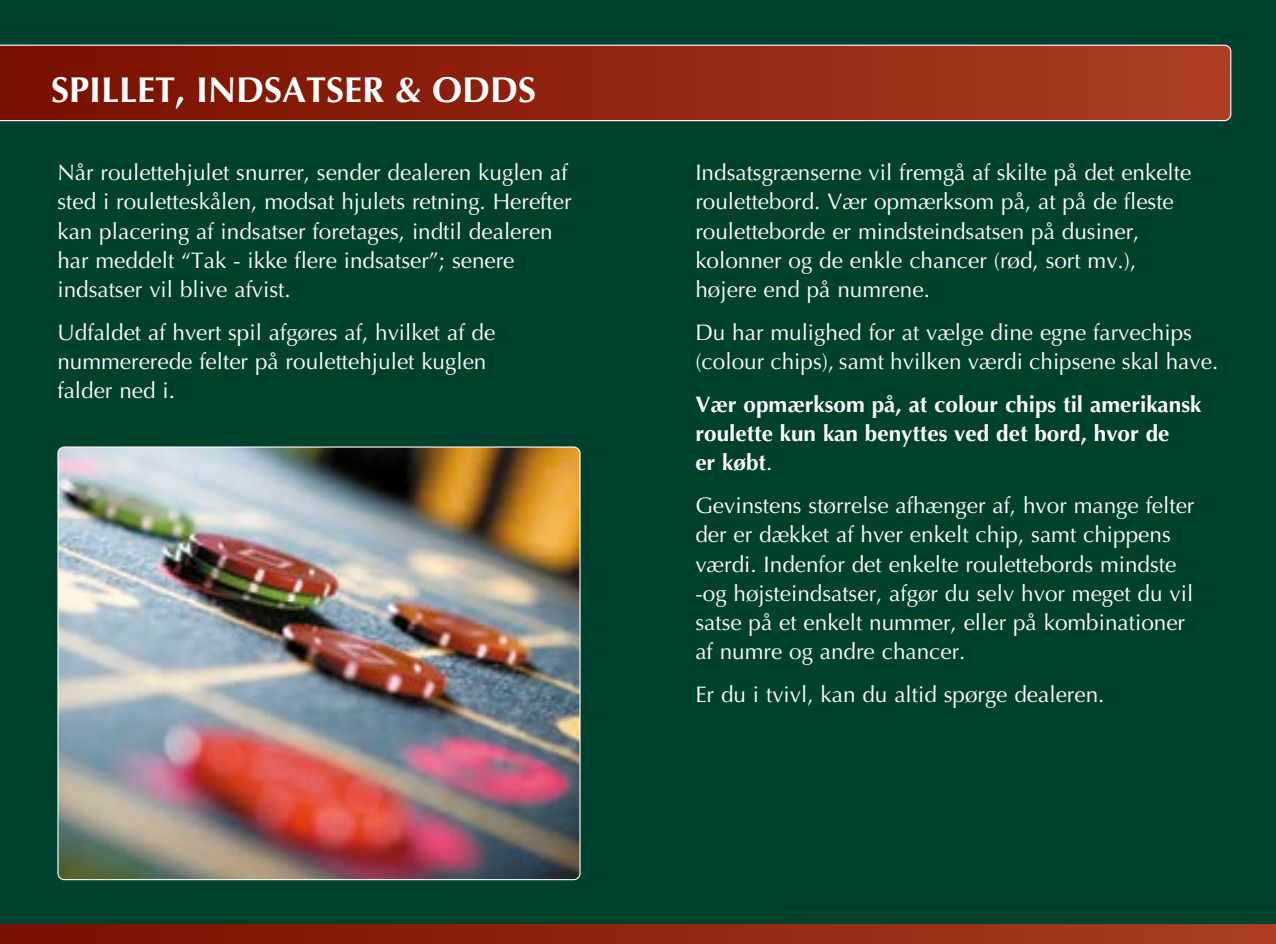
<style>
.page{position:relative;width:1276px;height:944px;background:#00412e}
.page>*{position:absolute;margin:0;border:0;box-sizing:border-box;transform-origin:0 0}
.t1{font:700 36px "Optima";color:#fff}
.t2{font:22.5px/29.2px "Optima";color:#fff}
.t3{font:700 22.5px/29.2px "Optima";color:#fff}
.s1{font-weight:400}
</style>
<div class="page">
<div style="left:0;top:925px;width:1276px;height:19px;background:linear-gradient(to right,#780f00,#ae3b24)"></div>
<svg style="left:0;top:45px;width:1231px;height:76px"></svg>
<img style="left:59px;top:448px;width:521px;height:432px">
<h1 class="t1" style="left:51px;top:69px;width:487px">SPILLET, INDSATSER &amp; ODDS</h1>
<p class="t2" style="left:57px;top:158px;width:515px">Når roulettehjulet snurrer, sender dealeren kuglen af sted i rouletteskålen, modsat hjulets retning. Herefter kan placering af indsatser foretages, indtil dealeren har meddelt “Tak - ikke flere indsatser”; senere indsatser vil blive afvist.</p>
<p class="t2" style="left:57px;top:318px;width:439px">Udfaldet af hvert spil afgøres af, hvilket af de nummererede felter på roulettehjulet kuglen falder ned i.</p>
<p class="t2" style="left:695px;top:158px;width:497px">Indsatsgrænserne vil fremgå af skilte på det enkelte roulettebord. Vær opmærksom på, at på de fleste rouletteborde er mindsteindsatsen på dusiner, kolonner og de enkle chancer (rød, sort mv.), højere end på numrene.</p>
<p class="t2" style="left:695px;top:318px;width:524px">Du har mulighed for at vælge dine egne farvechips (colour chips), samt hvilken værdi chipsene skal have.</p>
<p class="t3" style="left:695px;top:390px;width:507px">Vær opmærksom på, at colour chips til amerikansk roulette kun kan benyttes ved det bord, hvor de<br>er købt<span class="s1">.</span></p>
<p class="t2" style="left:695px;top:491px;width:500px">Gevinstens størrelse afhænger af, hvor mange felter der er dækket af hver enkelt chip, samt chippens værdi. Indenfor det enkelte roulettebords mindste -og højsteindsatser, afgør du selv hvor meget du vil satse på et enkelt nummer, eller på kombinationer af numre og andre chancer.</p>
<p class="t2" style="left:695px;top:680px;width:410px">Er du i tvivl, kan du altid spørge dealeren.</p>
</div>
